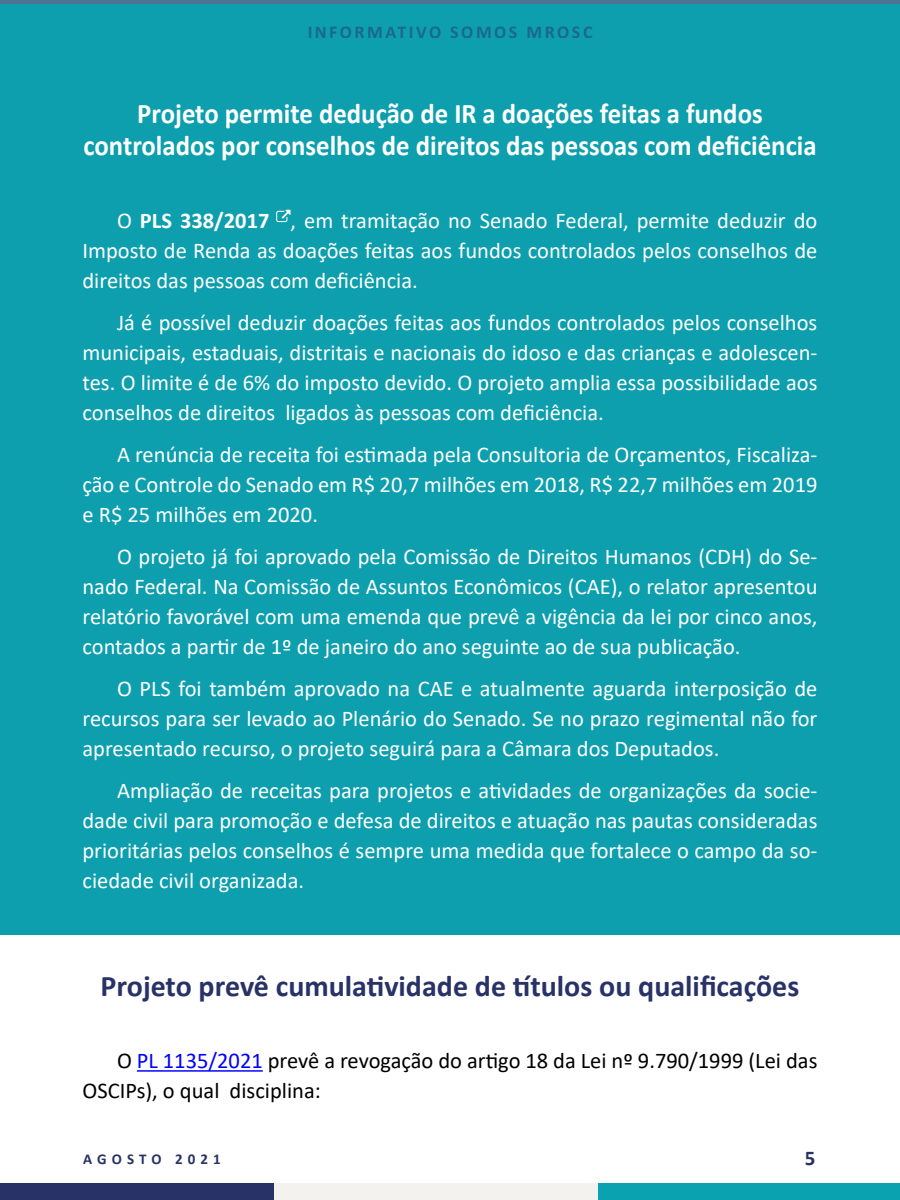
<style>
.page{position:relative;width:900px;height:1200px;background:#fff}
.page>*{position:absolute;margin:0;border:0;box-sizing:border-box;transform-origin:0 0}
.titulo{font:700 30px "Calibri";color:#283267}
.titulo-2{font:700 28.5px/31.5px "Calibri";color:#fff;text-align:center;scale:.94 1}
.t1{font:22.5px/30px "Calibri";color:#fff;text-align:justify}
.t2{font:22.5px/30px "Calibri";color:#000}
.t3{font:700 21px "Calibri";color:#283267}
.t4{font:700 18px "Calibri";letter-spacing:.14em;color:#283267}
.t5{font:700 15px "Calibri";letter-spacing:.34em;color:#283267}
.s1{font-weight:700}
.s2{color:#00f}
</style>
<div class="page">
<div style="left:0;top:0;width:900px;height:934px;background:#0d9fae"></div>
<div style="left:598px;top:1184px;width:302px;height:16px;background:#0aa2b0"></div>
<div style="left:273px;top:1184px;width:325px;height:16px;background:#f3f2ee"></div>
<div style="left:0;top:1184px;width:273px;height:16px;background:#283267"></div>
<hr style="left:137px;top:1070px;width:126px;height:2px;background:#00f">
<svg style="left:276px;top:210px;width:15px;height:12px"></svg>
<hr style="left:0;top:0;width:900px;height:4px;background:#4d7593">
<p class="t4" style="left:307px;top:19px;width:287px">INFORMATIVO SOMOS MROSC</p>
<p class="titulo-2" style="left:83px;top:98px;width:782px">Projeto permite dedução de IR a doações feitas a fundos controlados por conselhos de direitos das pessoas com deficiência</p>
<p class="t1" style="left:82px;top:205px;width:737px;text-indent:34px">O <span class="s1">PLS 338/2017</span> , em tramitação no Senado Federal, permite deduzir do Imposto de Renda as doações feitas aos fundos controlados pelos conselhos de direitos das pessoas com deficiência.</p>
<p class="t1" style="left:82px;top:307px;width:736px;text-indent:34px">Já é possível deduzir doações feitas aos fundos controlados pelos conselhos municipais, estaduais, distritais e nacionais do idoso e das crianças e adolescen&shy;tes. O limite é de 6% do imposto devido. O projeto amplia essa possibilidade aos conselhos de direitos ligados às pessoas com deficiência.</p>
<p class="t1" style="left:82px;top:439px;width:737px;text-indent:34px">A renúncia de receita foi estimada pela Consultoria de Orçamentos, Fiscaliza&shy;ção e Controle do Senado em R$ 20,7 milhões em 2018, R$ 22,7 milhões em 2019 e R$ 25 milhões em 2020.</p>
<p class="t1" style="left:82px;top:541px;width:736px;text-indent:34px">O projeto já foi aprovado pela Comissão de Direitos Humanos (CDH) do Se&shy;nado Federal. Na Comissão de Assuntos Econômicos (CAE), o relator apresentou relatório favorável com uma emenda que prevê a vigência da lei por cinco anos, contados a partir de 1º de janeiro do ano seguinte ao de sua publicação.</p>
<p class="t1" style="left:82px;top:673px;width:737px;text-indent:34px">O PLS foi também aprovado na CAE e atualmente aguarda interposição de recursos para ser levado ao Plenário do Senado. Se no prazo regimental não for apresentado recurso, o projeto seguirá para a Câmara dos Deputados.</p>
<p class="t1" style="left:82px;top:775px;width:736px;text-indent:34px">Ampliação de receitas para projetos e atividades de organizações da socie&shy;dade civil para promoção e defesa de direitos e atuação nas pautas consideradas prioritárias pelos conselhos é sempre uma medida que fortalece o campo da so&shy;ciedade civil organizada.</p>
<p class="titulo" style="left:101px;top:965px;width:700px">Projeto prevê cumulatividade de títulos ou qualificações</p>
<p class="t2" style="left:82px;top:1045px;width:736px;text-indent:34px">O <span class="s2">PL 1135/2021</span> prevê a revogação do artigo 18 da Lei nº 9.790/1999 (Lei das<br>OSCIPs), o qual disciplina:</p>
<p class="t5" style="left:83px;top:1148px;width:139px">AGOSTO 2021</p>
<p class="t3" style="left:805px;top:1143px;width:12px">5</p>
</div>
